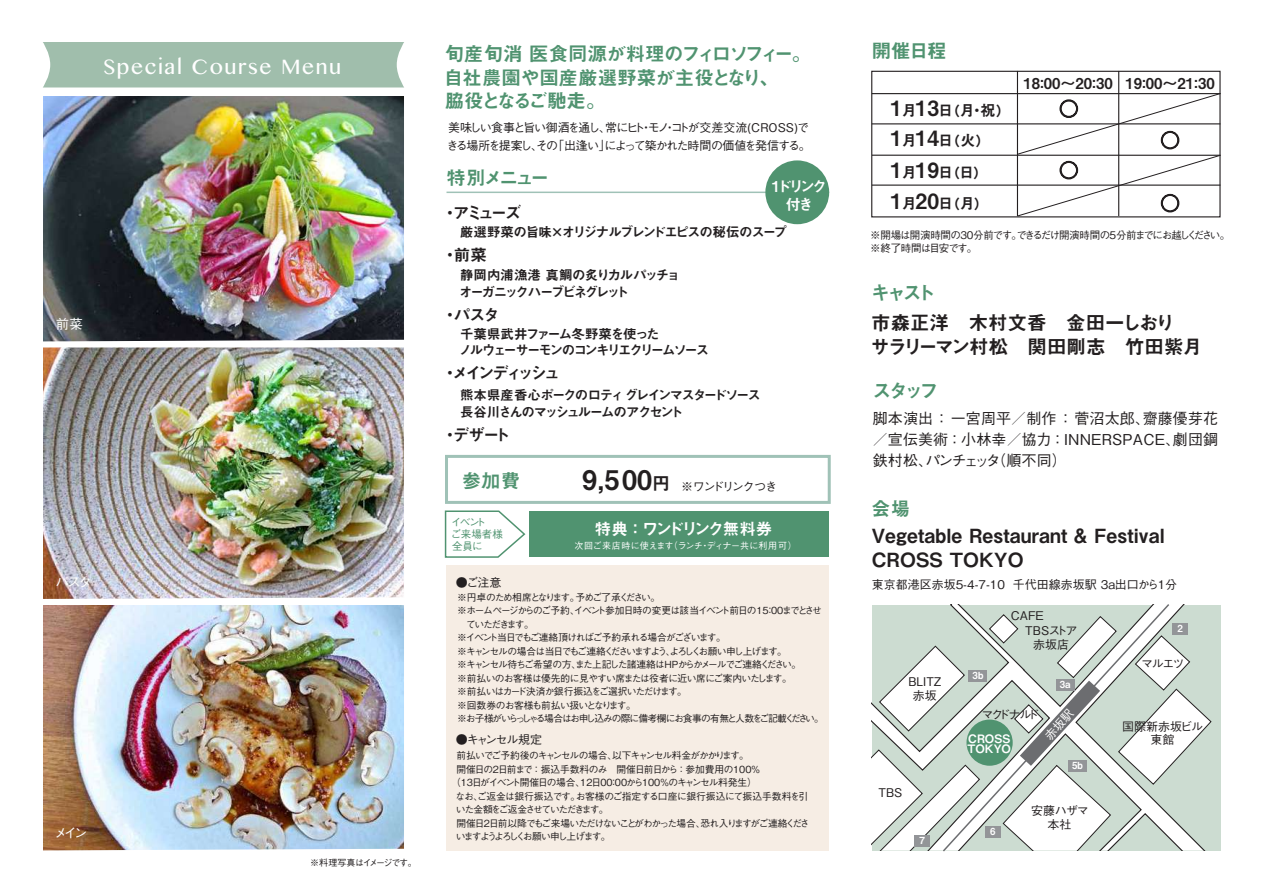
<style>
.page{position:relative;width:1263px;height:893px;background:#fff}
.page>*{position:absolute;margin:0;border:0;box-sizing:border-box;transform-origin:0 0}
.t1{font:27px "Midashi Go Pr 6 N MB31";color:#231f20}
.t2{font:21px/31.5px "Midashi Go Pr 6 N MB31";color:#231f20;text-align:justify}
.t3{font:21px "Lao MN";letter-spacing:.075em;color:#fff}
.t4{font:19.5px/24px "Midashi Go Pr 6 N MB31";letter-spacing:.005em;color:#231f20}
.t5{font:19.5px/23.4px "Midashi Go Pr 6 N MB31";letter-spacing:-.045em;color:#509370}
.t6{font:16.5px "Midashi Go Pr 6 N MB31";letter-spacing:-.2em;color:#231f20}
.t7{font:16.5px "Midashi Go Pr 6 N MB31";letter-spacing:-.135em;color:#fff}
.t8{font:500 15px/21px "Gothic BBB Pr 6 N";letter-spacing:.01em;color:#231f20;text-align:justify}
.t9{font:15px "Midashi Go Pr 6 N MB31";color:#231f20}
.t10{font:15px/18px "Midashi Go Pr 6 N MB31";letter-spacing:-.205em;color:#fff;text-align:center}
.t11{font:13.5px/16.5px "Midashi Go Pr 6 N MB31";letter-spacing:-.135em;color:#231f20}
.t12{font:13.5px/16.5px "Midashi Go Pr 6 N MB31";letter-spacing:-.155em;color:#231f20}
.t13{font:13.5px "Midashi Go Pr 6 N MB31";letter-spacing:-.095em;color:#231f20}
.t14{font:500 13.5px "Gothic BBB Pr 6 N";letter-spacing:-.2em;color:#fff}
.t15{font:500 12px/18px "Gothic BBB Pr 6 N";letter-spacing:-.095em;color:#231f20}
.t16{font:500 12px/13.5px "Gothic BBB Pr 6 N";color:#231f20;text-align:center}
.t17{font:500 12px/13.5px "Gothic BBB Pr 6 N";letter-spacing:-.04em;color:#231f20;text-align:center}
.t18{font:500 12px "Gothic BBB Pr 6 N";letter-spacing:-.125em;color:#231f20}
.t19{font:500 12px "Gothic BBB Pr 6 N";letter-spacing:-.115em;color:#231f20}
.t20{font:11.55px/10.5px "Midashi Go Pr 6 N MB31";color:#fff}
.t21{font:500 10.5px/13.5px "Gothic BBB Pr 6 N";letter-spacing:-.09em;color:#231f20}
.t22{font:500 10.5px/12px "Gothic BBB Pr 6 N";letter-spacing:-.06em;color:#509370}
.t23{font:500 9.75px/13.5px "Gothic BBB Pr 6 N";letter-spacing:-.1em;color:#231f20}
.t24{font:500 9.75px "Gothic BBB Pr 6 N";letter-spacing:-.04em;color:#231f20}
.t25{font:500 9.75px "Gothic BBB Pr 6 N";letter-spacing:-.13em;color:#231f20}
.t26{font:500 9.75px "Gothic BBB Pr 6 N";letter-spacing:-.19em;color:#231f20}
.t27{font:500 9.75px "Gothic BBB Pr 6 N";letter-spacing:-.145em;color:#231f20}
.t28{font:9.75px "Midashi Go Pr 6 N MB31";color:#fff}
.t29{font:500 9px "Gothic BBB Pr 6 N";letter-spacing:.005em;color:#fff}
.t30{font:500 9px "Gothic BBB Pr 6 N";letter-spacing:-.12em;color:#231f20}
.s1{font-size:21px}
.s2{font-size:13.5px}
.s3{font-size:15px}
.s4{font-size:18px}
</style>
<div class="page">
<div style="left:446px;top:566px;width:383px;height:285px;background:#f6ede4"></div>
<div style="left:445px;top:455px;width:386px;height:49px;border:3px solid #a0c2b7"></div>
<hr style="left:872px;top:123px;width:348px;height:1px;background:#231f20">
<hr style="left:872px;top:155px;width:348px;height:1px;background:#231f20">
<hr style="left:872px;top:185px;width:348px;height:1px;background:#231f20">
<hr style="left:1017px;top:71px;width:1px;height:145px;background:#231f20">
<img style="left:43px;top:96px;width:361px;height:245px">
<img style="left:43px;top:347px;width:361px;height:252px">
<img style="left:43px;top:605px;width:361px;height:245px">
<hr style="left:446px;top:192px;width:383px;height:1px;background:#a0c2b7">
<hr style="left:872px;top:93px;width:348px;height:1px;background:#231f20">
<div style="left:871px;top:71px;width:349px;height:146px;border:1px solid #231f20"></div>
<hr style="left:1118px;top:71px;width:1px;height:145px;background:#231f20">
<div style="left:43px;top:42px;width:361px;height:45px;background:#a0beac"></div>
<div style="left:765px;top:160px;width:64px;height:64px;background:#509370;border-radius:50%"></div>
<svg style="left:1016px;top:93px;width:205px;height:124px"></svg>
<div style="left:529px;top:511px;width:299px;height:46px;background:#509370"></div>
<svg style="left:444px;top:510px;width:82px;height:48px"></svg>
<div style="left:872px;top:604px;width:348px;height:246px;background:#ccdcd1"></div>
<svg style="left:872px;top:604px;width:340px;height:246px"></svg>
<div style="left:914px;top:834px;width:16px;height:12px;background:#939598"></div>
<svg style="left:941px;top:604px;width:230px;height:248px"></svg>
<div style="left:966px;top:720px;width:47px;height:46px;background:#509370;border-radius:50%"></div>
<svg style="left:988px;top:614px;width:224px;height:236px"></svg>
<h2 class="t3" style="left:104px;top:52px;width:239px">Special Course Menu</h2>
<h3 class="t14" style="left:56px;top:314px;width:28px">前菜</h3>
<h3 class="t5" style="left:445px;top:41px;width:368px">旬産旬消 医食同源が料理のフィロソフィー。</h3>
<h3 class="t5" style="left:872px;top:38px;width:76px">開催日程</h3>
<h3 class="t5" style="left:444px;top:65px;width:337px">自社農園や国産厳選野菜が主役となり、脇役となるご馳走。</h3>
<h3 class="t9" style="left:1023px;top:71px;width:193px">18:00～20:30 19:00～21:30</h3>
<h3 class="t9" style="left:890px;top:98px;width:122px"><span class="s1">1</span>月<span class="s1">13</span>日<span class="s2">（</span>月・祝<span class="s2">）</span></h3>
<h2 class="t2" style="left:890px;top:122px;width:102px">1<span class="s3">月</span>14<span class="s3">日</span><span class="s2">（</span><span class="s3">火</span><span class="s2">）</span>1<span class="s3">月</span>19<span class="s3">日</span><span class="s2">（</span><span class="s3">日</span><span class="s2">）</span>1<span class="s3">月</span>20<span class="s3">日</span><span class="s2">（</span><span class="s3">月</span><span class="s2">）</span></h2>
<p class="t15" style="left:446px;top:118px;width:366px">美味しい食事と旨い御酒を通し、常にヒト・モノ・コトが交差交流(CROSS)できる場所を提案し、その「出逢い」によって築かれた時間の価値を発信する。</p>
<h3 class="t5" style="left:446px;top:166px;width:105px">特別メニュー</h3>
<h3 class="t10" style="left:772px;top:176px;width:57px">1ドリンク付き</h3>
<h3 class="t6" style="left:442px;top:200px;width:81px">・アミューズ</h3>
<h3 class="t13" style="left:446px;top:221px;width:342px">　厳選野菜の旨味×オリジナルブレンドエピスの秘伝のスープ</h3>
<h3 class="t6" style="left:442px;top:242px;width:46px">・前菜</h3>
<h3 class="t11" style="left:446px;top:267px;width:247px">　静岡内浦漁港 真鯛の炙りカルパッチョ　　オーガニックハーブビネグレット</h3>
<h3 class="t6" style="left:442px;top:302px;width:59px">・パスタ</h3>
<h3 class="t12" style="left:446px;top:325px;width:264px">　千葉県武井ファーム冬野菜を使った<br>　ノルウェーサーモンのコンキリエクリームソース</h3>
<h3 class="t6" style="left:442px;top:360px;width:120px">・メインディッシュ</h3>
<h3 class="t11" style="left:446px;top:387px;width:328px">　熊本県産香心ポークのロティ グレインマスタードソース　　長谷川さんのマッシュルームのアクセント</h3>
<h3 class="t6" style="left:442px;top:422px;width:70px">・デザート</h3>
<p class="t18" style="left:681px;top:476px;width:97px">※ワンドリンクつき</p>
<p class="t21" style="left:870px;top:227px;width:361px">※開場は開演時間の30分前です。できるだけ開演時間の5分前までにお越しください。※終了時間は目安です。</p>
<h3 class="t5" style="left:871px;top:280px;width:66px">キャスト</h3>
<h3 class="t4" style="left:871px;top:310px;width:333px">市森正洋　木村文香　金田一しおり<br>サラリーマン村松　関田剛志　竹田紫月</h3>
<h3 class="t5" style="left:872px;top:378px;width:68px">スタッフ</h3>
<h3 class="t8" style="left:873px;top:407px;width:347px">脚本演出 ： 一宮周平／制作 ： 菅沼太郎、齋藤優芽花／宣伝美術 ：小林幸／協力 ：INNERSPACE、劇団鋼鉄村松、パンチェッタ（順不同）</h3>
<h1 class="t1" style="left:582px;top:459px;width:89px">9,500<span class="s4">円</span></h1>
<h3 class="t5" style="left:462px;top:468px;width:60px">参加費</h3>
<p class="t22" style="left:451px;top:515px;width:54px">イベント<br>ご来場者様全員に</p>
<h3 class="t7" style="left:595px;top:516px;width:179px">特典 ：ワンドリンク無料券</h3>
<p class="t29" style="left:575px;top:538px;width:224px">次回ご来店時に使えます（ランチ・ディナー共に利用可）</p>
<h3 class="t5" style="left:871px;top:496px;width:40px">会場</h3>
<h3 class="t4" style="left:872px;top:523px;width:295px">Vegetable Restaurant &amp; Festival<br>CROSS TOKYO</h3>
<h3 class="t14" style="left:56px;top:571px;width:38px">パスタ</h3>
<h3 class="t14" style="left:54px;top:822px;width:35px">メイン</h3>
<p class="t17" style="left:456px;top:574px;width:47px">●ご注意</p>
<p class="t23" style="left:457px;top:590px;width:368px">※円卓のため相席となります。予めご了承ください。<br>※ホームページからのご予約、イベント参加日時の変更は該当イベント前日の15：00までとさせ　ていただきます。<br>※イベント当日でもご連絡頂ければご予約承れる場合がございます。<br>※キャンセルの場合は当日でもご連絡くださいますよう、よろしくお願い申し上げます。<br>※キャンセル待ちご希望の方、また上記した諸連絡はHPからかメールでご連絡ください。<br>※前払いのお客様は優先的に見やすい席または役者に近い席にご案内いたします。<br>※前払いはカード決済か銀行振込をご選択いただけます。<br>※回数券のお客様も前払い扱いとなります。<br>※お子様がいらっしゃる場合はお申し込みの際に備考欄にお食事の有無と人数をご記載ください。</p>
<p class="t19" style="left:456px;top:729px;width:88px">●キャンセル規定</p>
<p class="t23" style="left:456px;top:748px;width:294px">前払いでご予約後のキャンセルの場合、以下キャンセル料金がかかります。</p>
<p class="t24" style="left:456px;top:761px;width:305px">開催日の2日前まで ：振込手数料のみ　開催日前日から ：参加費用の100%</p>
<p class="t23" style="left:451px;top:775px;width:307px">（13日がイベント開催日の場合、12日00：00から100％のキャンセル料発生）</p>
<p class="t24" style="left:456px;top:788px;width:354px">なお、ご返金は銀行振込です。お客様のご指定する口座に銀行振込にて振込手数料を引</p>
<p class="t27" style="left:456px;top:802px;width:154px">いた金額をご返金させていただきます。</p>
<p class="t25" style="left:456px;top:815px;width:355px">開催日2日前以降でもご来場いただけないことがわかった場合、恐れ入りますがご連絡くださ</p>
<p class="t26" style="left:456px;top:829px;width:156px">いますようよろしくお願い申し上げます。</p>
<p class="t16" style="left:872px;top:577px;width:307px">東京都港区赤坂5-4-7-10 千代田線赤坂駅 3a出口から1分</p>
<p class="t17" style="left:908px;top:674px;width:35px">BLITZ赤坂</p>
<p class="t17" style="left:878px;top:785px;width:25px">TBS</p>
<p class="t28" style="left:919px;top:832px;width:7px">7</p>
<p class="t17" style="left:1011px;top:608px;width:35px">CAFE</p>
<p class="t28" style="left:972px;top:667px;width:12px">3b</p>
<p class="t16" style="left:1025px;top:623px;width:54px">TBSストア赤坂店</p>
<p class="t28" style="left:1060px;top:676px;width:12px">3a</p>
<p class="t17" style="left:981px;top:706px;width:59px">マクドナルド</p>
<p class="t20" style="left:967px;top:732px;width:45px">CROSS<br>TOKYO</p>
<p class="t28" style="left:1072px;top:758px;width:12px">5b</p>
<p class="t28" style="left:990px;top:824px;width:7px">6</p>
<p class="t17" style="left:1031px;top:803px;width:59px">安藤ハザマ本社</p>
<p class="t28" style="left:1177px;top:621px;width:7px">2</p>
<p class="t17" style="left:1141px;top:656px;width:45px">マルエツ</p>
<p class="t16" style="left:1122px;top:719px;width:83px">国際新赤坂ビル東館</p>
<p class="t30" style="left:310px;top:855px;width:108px">※料理写真はイメージです。</p>
</div>
